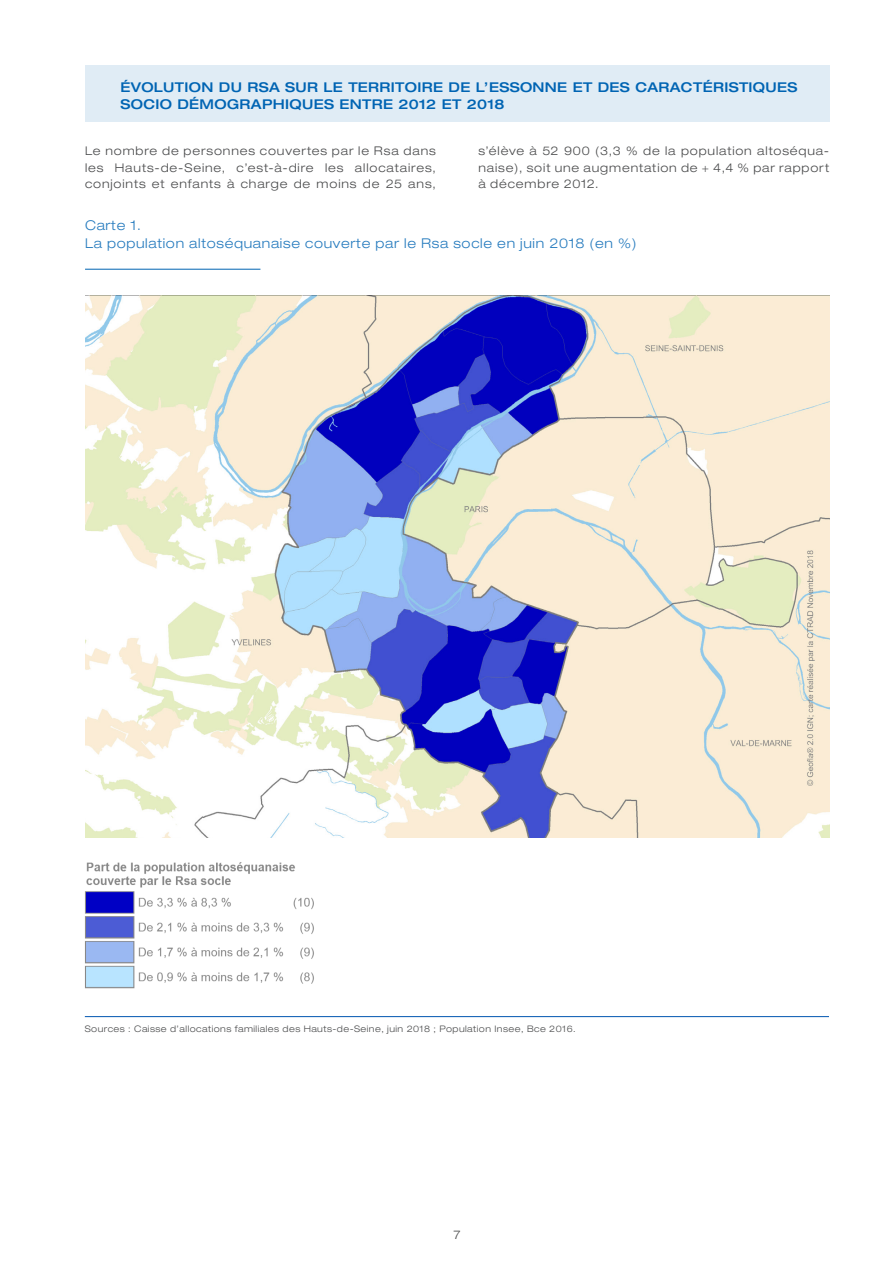
<style>
.page{position:relative;width:893px;height:1263px;background:#fff}
.page>*{position:absolute;margin:0;border:0;box-sizing:border-box;transform-origin:0 0}
.Texte{font:500 expanded 13.5px "Helvetica Neue";letter-spacing:.025em;color:#0064b3}
.Texte-2{font:300 expanded 13.5px "Helvetica Neue";letter-spacing:.05em;color:#267bbe}
.Texte-3{font:300 expanded 12px/16.5px "Helvetica Neue";letter-spacing:.075em;color:#4b4c4d;text-align:justify}
.Source{font:300 expanded 9px "Helvetica Neue";letter-spacing:.05em;color:#4b4c4d}
</style>
<div class="page">
<img style="left:84px;top:862px;width:292px;height:156px">
<hr style="left:85px;top:1016px;width:744px;height:1px;background:#0055b0">
<hr style="left:85px;top:269px;width:175px;height:1px;background:#0064b2">
<div style="left:85px;top:66px;width:744px;height:56px;background:#e0ecf5"></div>
<img style="left:85px;top:296px;width:744px;height:542px">
<p class="Texte" style="left:120px;top:79px;width:678px">ÉVOLUTION DU RSA SUR LE TERRITOIRE DE L’ESSONNE ET DES CARACTÉRISTIQUES</p>
<p class="Texte" style="left:120px;top:95px;width:385px">SOCIO DÉMOGRAPHIQUES ENTRE 2012 ET 2018</p>
<p class="Texte-3" style="left:85px;top:142px;width:352px">Le nombre de personnes couvertes par le Rsa dans les Hauts-de-Seine, c’est-à-dire les allocataires, conjoints et enfants à charge de moins de 25 ans,</p>
<p class="Texte-3" style="left:478px;top:142px;width:352px">s’élève à 52 900 (3,3 % de la population altoséqua&shy;naise), soit une augmentation de + 4,4 % par rapport à décembre 2012.</p>
<p class="Texte-2" style="left:85px;top:218px;width:57px">Carte 1.</p>
<p class="Texte-2" style="left:85px;top:236px;width:553px">La population altoséquanaise couverte par le Rsa socle en juin 2018 (en %)</p>
<p class="Source" style="left:85px;top:1023px;width:492px">Sources : Caisse d’allocations familiales des Hauts-de-Seine, juin 2018 ; Population Insee, Bce 2016.</p>
<p class="Texte-3" style="left:454px;top:1227px;width:9px">7</p>
</div>
